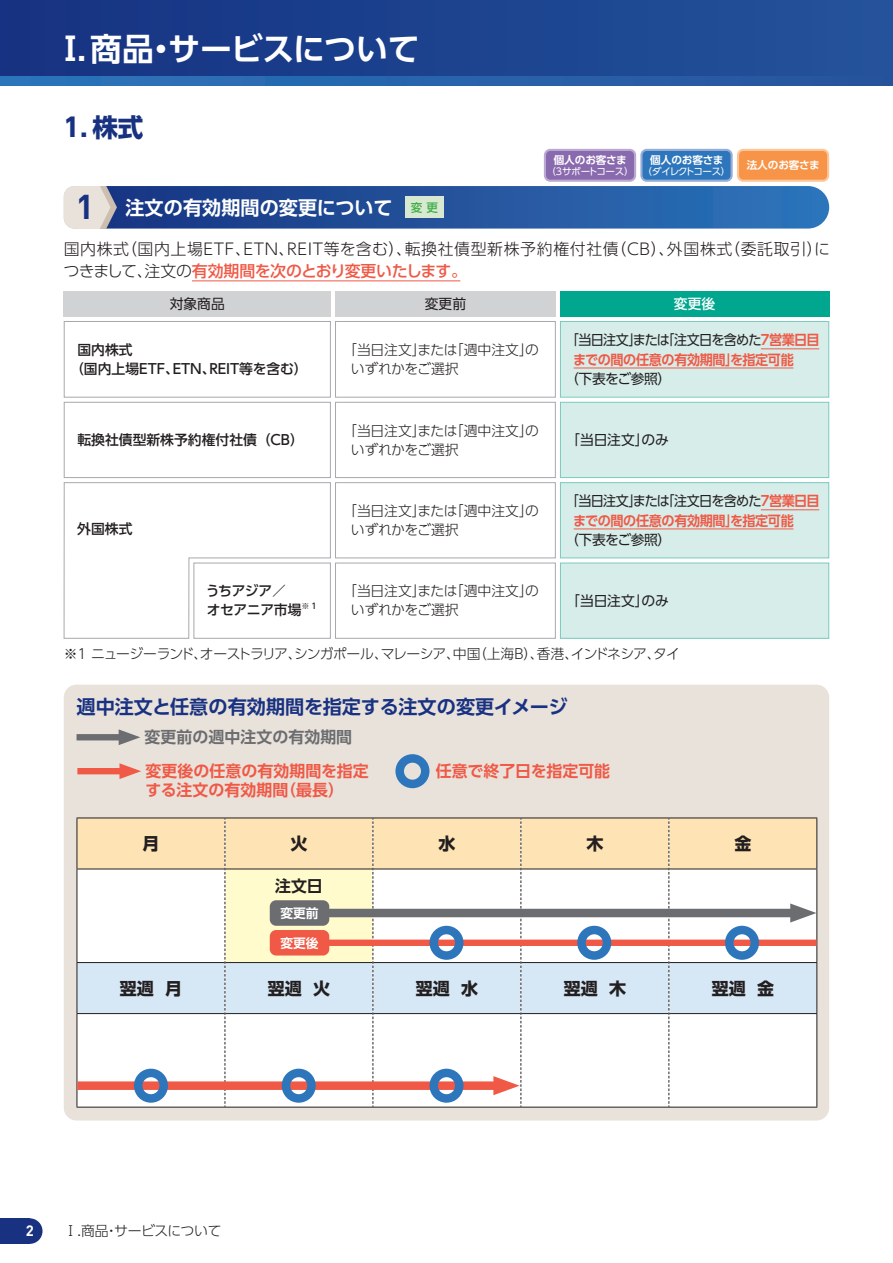
<style>
.page{position:relative;width:893px;height:1263px;background:#fff}
.page>*{position:absolute;margin:0;border:0;box-sizing:border-box;transform-origin:0 0}
.t1{font:700 31.95px "UD Shin Go Pro De";letter-spacing:-.01em;color:#fff}
.t2{font:700 25.5px "UD Shin Go Pro";color:#183181}
.t3{font:700 19.2px "UD Shin Go Pro De";color:#183181}
.t4{font:700 19.2px "UD Shin Go Pro De";color:#fff}
.t5{font:700 16.95px "UD Shin Go Pro";color:#231f20}
.t6{font:300 15.9px/21.3px "UD Shin Go Pro";letter-spacing:.035em;color:#231f20}
.t7{font:700 15.9px/19.2px "UD Shin Go Pro De";color:#f05946}
.t8{font:700 15.9px "UD Shin Go Pro De";color:#6c6d70}
.t9{font:700 15.9px "UD Shin Go Pro De";color:#231f20}
.t10{font:700 14.85px "DIN";color:#fff}
.t11{font:300 13.8px/19.2px "UD Shin Go Pro";letter-spacing:-.02em;color:#231f20}
.t12{font:300 13.8px "UD Shin Go Pro";letter-spacing:-.06em;color:#231f20}
.t13{font:500 13.8px/19.2px "UD Shin Go Pro";color:#231f20}
.t14{font:13.8px "UD Shin Go Pro";letter-spacing:-.06em;color:#231f20;scale:.95 1}
.t15{font:13.8px "UD Shin Go Pro";letter-spacing:-.03em;color:#231f20}
.t16{font:700 13.8px "UD Shin Go Pro De";letter-spacing:-.03em;color:#f05946;scale:.95 1}
.t17{font:500 13.8px/19.2px "UD Shin Go Pro";letter-spacing:-.025em;color:#231f20}
.t18{font:500 13.8px "UD Shin Go Pro";color:#fff}
.t19{font:700 12.75px "UD Shin Go Pro De";letter-spacing:-.005em;color:#fff}
.t20{font:700 10.65px "UD Shin Go Pro De";letter-spacing:-.01em;color:#fff}
.t21{font:9.6px "UD Shin Go Pro";letter-spacing:-.03em;color:#fff}
.t22{font:9.6px "UD Shin Go Pro";letter-spacing:-.12em;color:#fff}
.t23{font:500 8.1px "UD Shin Go Pro";color:#231f20}
.s1{font-family:"DIN";font-size:34.05px;color:#183181}
.s2{font-family:"UD Shin Go Pro";font-weight:500;font-size:11.7px;color:#40ae49}
.s3{font-weight:500;color:#f05946}
.s4{font-family:"UD Shin Go Pro De";font-weight:700;color:#f05946}
</style>
<div class="page">
<div style="left:0;top:1218px;width:30px;height:26px;background:#183181"></div>
<div style="left:17px;top:1218px;width:26px;height:26px;background:#183181;border-radius:50%"></div>
<div style="left:0;top:0;width:893px;height:85px;background:linear-gradient(to right,#163383,#23539b)"></div>
<svg style="left:0;top:77px;width:893px;height:8px"></svg>
<hr style="left:192px;top:281px;width:268px;height:1px;background:#f05946">
<div style="left:64px;top:685px;width:765px;height:435px;background:#e9e2db;border-radius:13px"></div>
<div style="left:77px;top:734px;width:50px;height:6px;background:#6c6d70"></div>
<svg style="left:119px;top:729px;width:21px;height:16px"></svg>
<div style="left:77px;top:768px;width:51px;height:6px;background:#f05946"></div>
<svg style="left:119px;top:763px;width:22px;height:16px"></svg>
<hr style="left:77px;top:817px;width:148px;height:1px;background:#231f20">
<hr style="left:225px;top:817px;width:148px;height:1px;background:#231f20">
<hr style="left:373px;top:817px;width:148px;height:1px;background:#231f20">
<hr style="left:521px;top:817px;width:148px;height:1px;background:#231f20">
<hr style="left:669px;top:817px;width:148px;height:1px;background:#231f20">
<hr style="left:77px;top:1107px;width:148px;height:1px;background:#231f20">
<hr style="left:225px;top:1107px;width:148px;height:1px;background:#231f20">
<hr style="left:373px;top:1107px;width:148px;height:1px;background:#231f20">
<hr style="left:521px;top:1107px;width:148px;height:1px;background:#231f20">
<hr style="left:669px;top:1107px;width:148px;height:1px;background:#231f20">
<svg style="left:77px;top:818px;width:740px;height:289px"></svg>
<div style="left:545px;top:150px;width:90px;height:31px;background:#8a6aae;border-radius:5px"></div>
<div style="left:544px;top:149px;width:92px;height:33px;border:2px solid #bba9d1;border-radius:5px"></div>
<div style="left:641px;top:150px;width:91px;height:31px;background:#2e76bc;border-radius:5px"></div>
<div style="left:640px;top:149px;width:93px;height:33px;border:2px solid #96add8;border-radius:5px"></div>
<div style="left:738px;top:150px;width:90px;height:31px;background:#f79447;border-radius:5px"></div>
<div style="left:737px;top:149px;width:92px;height:33px;border:2px solid #fcc69a;border-radius:5px"></div>
<div style="left:68px;top:186px;width:761px;height:43px;background:linear-gradient(to right,#18327f,#2f76bb);border-radius:21px"></div>
<svg style="left:100px;top:186px;width:17px;height:43px"></svg>
<div style="left:64px;top:186px;width:36px;height:43px;background:#e9e2db;border-radius:11px"></div>
<div style="left:405px;top:197px;width:39px;height:21px;background:#d8e9d2"></div>
<div style="left:79px;top:186px;width:21px;height:43px;background:#e9e2db"></div>
<div style="left:64px;top:291px;width:267px;height:26px;background:#d1d2d4"></div>
<div style="left:335px;top:291px;width:221px;height:26px;background:#d1d2d4"></div>
<div style="left:560px;top:291px;width:269px;height:26px;background:#00a78e"></div>
<div style="left:64px;top:321px;width:267px;height:77px;border:1px solid #a8a9ad"></div>
<div style="left:335px;top:321px;width:221px;height:77px;border:1px solid #a8a9ad"></div>
<div style="left:560px;top:321px;width:269px;height:76px;background:#d6ede9"></div>
<hr style="left:761px;top:348px;width:58px;height:1px;background:#f05946">
<hr style="left:574px;top:368px;width:219px;height:1px;background:#f05946">
<div style="left:560px;top:321px;width:269px;height:77px;border:1px solid #7bcbbf"></div>
<div style="left:64px;top:402px;width:267px;height:76px;border:1px solid #a8a9ad"></div>
<div style="left:335px;top:402px;width:221px;height:76px;border:1px solid #a8a9ad"></div>
<div style="left:560px;top:402px;width:269px;height:75px;background:#d6ede9"></div>
<div style="left:560px;top:402px;width:269px;height:76px;border:1px solid #7bcbbf"></div>
<svg style="left:63px;top:482px;width:268px;height:157px"></svg>
<div style="left:335px;top:482px;width:221px;height:76px;border:1px solid #a8a9ad"></div>
<div style="left:560px;top:483px;width:269px;height:75px;background:#d6ede9"></div>
<hr style="left:761px;top:509px;width:58px;height:1px;background:#f05946">
<hr style="left:574px;top:529px;width:219px;height:1px;background:#f05946">
<div style="left:560px;top:482px;width:269px;height:76px;border:1px solid #7bcbbf"></div>
<div style="left:194px;top:563px;width:136px;height:75px;background:#fff"></div>
<div style="left:193px;top:563px;width:138px;height:76px;border:1px solid #a8a9ad"></div>
<div style="left:335px;top:563px;width:221px;height:76px;border:1px solid #a8a9ad"></div>
<div style="left:560px;top:563px;width:269px;height:75px;background:#d6ede9"></div>
<div style="left:560px;top:563px;width:269px;height:76px;border:1px solid #7bcbbf"></div>
<div style="left:395px;top:754px;width:34px;height:34px;border:9px solid #2e76bc;border-radius:50%"></div>
<div style="left:429px;top:926px;width:34px;height:34px;border:9px solid #2e76bc;border-radius:50%"></div>
<div style="left:577px;top:926px;width:34px;height:34px;border:9px solid #2e76bc;border-radius:50%"></div>
<div style="left:725px;top:926px;width:34px;height:34px;border:9px solid #2e76bc;border-radius:50%"></div>
<div style="left:134px;top:1069px;width:34px;height:34px;border:9px solid #2e76bc;border-radius:50%"></div>
<div style="left:282px;top:1069px;width:34px;height:34px;border:9px solid #2e76bc;border-radius:50%"></div>
<div style="left:429px;top:1069px;width:34px;height:34px;border:9px solid #2e76bc;border-radius:50%"></div>
<h1 class="t1" style="left:54px;top:23px;width:367px">Ⅰ.商品・サービスについて</h1>
<h2 class="t2" style="left:59px;top:107px;width:86px">１．株式</h2>
<h3 class="t4" style="left:76px;top:192px;width:364px"><span class="s1">1</span> 注文の有効期間の変更について <span class="s2">変 更</span></h3>
<p class="t20" style="left:554px;top:151px;width:75px">個人のお客さま</p>
<p class="t21" style="left:546px;top:164px;width:89px">（3サポートコース）</p>
<p class="t20" style="left:650px;top:151px;width:75px">個人のお客さま</p>
<p class="t22" style="left:643px;top:164px;width:89px">（ダイレクトコース）</p>
<p class="t20" style="left:747px;top:157px;width:75px">法人のお客さま</p>
<p class="t6" style="left:64px;top:238px;width:768px">国内株式（国内上場ETF、ETN、REIT等を含む）、転換社債型新株予約権付社債（CB）、外国株式（委託取引）につきまして、注文の<span class="s3">有効期間を次のとおり変更いたします。</span></p>
<p class="t15" style="left:170px;top:293px;width:57px">対象商品</p>
<p class="t15" style="left:425px;top:293px;width:43px">変更前</p>
<p class="t18" style="left:674px;top:293px;width:43px">変更後</p>
<p class="t13" style="left:70px;top:340px;width:239px;text-indent:7px">国内株式<br>（国内上場ETF、ETN、REIT等を含む）</p>
<p class="t11" style="left:351px;top:340px;width:190px;text-indent:-8px">「当日注文」または「週中注文」のいずれかをご選択</p>
<p class="t14" style="left:566px;top:329px;width:269px">「当日注文」または「注文日を含めた<span class="s4">7営業日目</span></p>
<p class="t16" style="left:573px;top:348px;width:234px">までの間の任意の有効期間」を指定可能</p>
<p class="t15" style="left:565px;top:367px;width:108px">（下表をご参照）</p>
<p class="t13" style="left:77px;top:430px;width:228px">転換社債型新株予約権付社債（CB）</p>
<p class="t11" style="left:351px;top:420px;width:190px;text-indent:-8px">「当日注文」または「週中注文」のいずれかをご選択</p>
<p class="t15" style="left:566px;top:429px;width:104px">「当日注文」のみ</p>
<p class="t13" style="left:77px;top:518px;width:57px">外国株式</p>
<p class="t17" style="left:206px;top:581px;width:97px">うちアジア／オセアニア市場</p>
<p class="t23" style="left:302px;top:599px;width:17px">※ 1</p>
<p class="t11" style="left:351px;top:501px;width:190px;text-indent:-8px">「当日注文」または「週中注文」のいずれかをご選択</p>
<p class="t14" style="left:566px;top:490px;width:269px">「当日注文」または「注文日を含めた<span class="s4">7営業日目</span></p>
<p class="t16" style="left:573px;top:509px;width:234px">までの間の任意の有効期間」を指定可能</p>
<p class="t15" style="left:565px;top:528px;width:108px">（下表をご参照）</p>
<p class="t11" style="left:351px;top:581px;width:190px;text-indent:-8px">「当日注文」または「週中注文」のいずれかをご選択</p>
<p class="t15" style="left:566px;top:589px;width:104px">「当日注文」のみ</p>
<p class="t12" style="left:64px;top:643px;width:618px">※1 ニュージーランド、オーストラリア、シンガポール、マレーシア、中国（上海B）、香港、インドネシア、タイ</p>
<h3 class="t3" style="left:77px;top:691px;width:493px">週中注文と任意の有効期間を指定する注文の変更イメージ</h3>
<p class="t8" style="left:145px;top:724px;width:209px">変更前の週中注文の有効期間</p>
<p class="t7" style="left:145px;top:761px;width:225px">変更後の任意の有効期間を指定する注文の有効期間（最長）</p>
<p class="t5" style="left:142px;top:830px;width:19px">月</p>
<p class="t5" style="left:290px;top:830px;width:19px">火</p>
<p class="t5" style="left:438px;top:830px;width:19px">水</p>
<p class="t5" style="left:586px;top:830px;width:19px">木</p>
<p class="t5" style="left:734px;top:830px;width:19px">金</p>
<p class="t9" style="left:275px;top:872px;width:49px">注文日</p>
<p class="t7" style="left:436px;top:761px;width:176px">任意で終了日を指定可能</p>
<p class="t19" style="left:280px;top:903px;width:40px">変更前</p>
<p class="t19" style="left:280px;top:932px;width:40px">変更後</p>
<p class="t5" style="left:120px;top:974px;width:64px">翌週 月</p>
<p class="t5" style="left:268px;top:974px;width:64px">翌週 火</p>
<p class="t5" style="left:416px;top:974px;width:64px">翌週 水</p>
<p class="t5" style="left:564px;top:974px;width:64px">翌週 木</p>
<p class="t5" style="left:712px;top:974px;width:64px">翌週 金</p>
<p class="t10" style="left:26px;top:1221px;width:10px">2</p>
<p class="t11" style="left:64px;top:1221px;width:159px">Ⅰ.商品・サービスについて</p>
</div>
